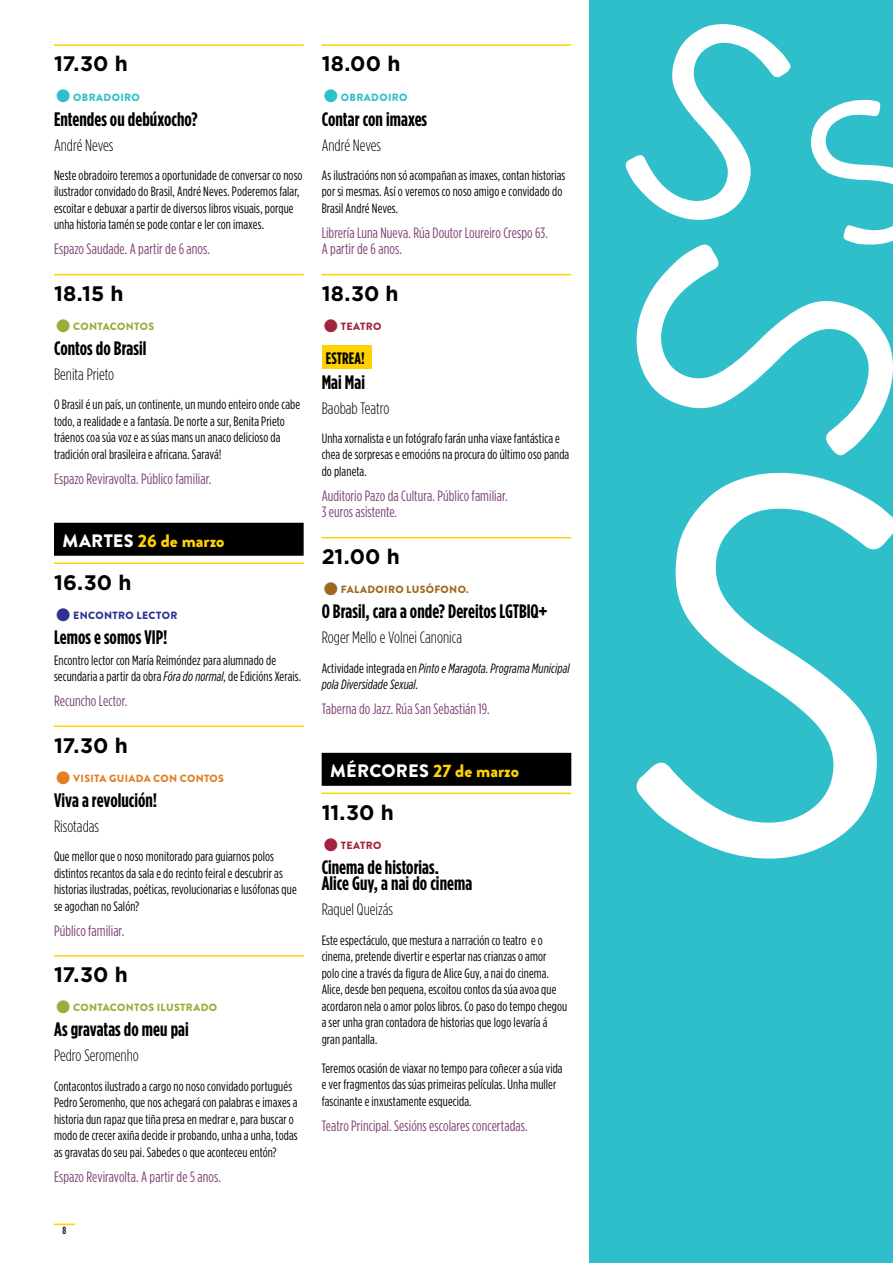
<style>
.page{position:relative;width:893px;height:1263px;background:#fff}
.page>*{position:absolute;margin:0;border:0;box-sizing:border-box;transform-origin:0 0}
.t1{font:700 21px "Gotham HTF";color:#000}
.t2{font:700 condensed 19.5px/16.5px "Gotham HTF";color:#000}
.t3{font:900 18px "Brandon Grotesque";letter-spacing:.005em;color:#ffd200}
.t4{font:300 condensed 16.5px "Gotham HTF";color:#000}
.t5{font:700 condensed 16.5px "Gotham HTF";letter-spacing:.005em;color:#000}
.t6{font:condensed 15px/16.5px "Gotham HTF";letter-spacing:.005em;color:#7e4478}
.t7{font:condensed 13.5px/16.5px "Gotham HTF";letter-spacing:.01em;color:#000}
.t8{font:italic 13.5px/16.5px "Gotham Condensed";letter-spacing:.005em;color:#000}
.t9{font:900 10.5px "Brandon Grotesque";letter-spacing:.025em;color:#97ae38}
.t10{font:900 10.5px "Brandon Grotesque";letter-spacing:.035em;color:#e08027}
.t11{font:900 10.5px "Brandon Grotesque";letter-spacing:.035em;color:#2ebfca}
.t12{font:900 10.5px "Brandon Grotesque";letter-spacing:.035em;color:#9f6821}
.t13{font:900 10.5px "Brandon Grotesque";letter-spacing:.03em;color:#2e3092}
.t14{font:900 10.5px "Brandon Grotesque";letter-spacing:.025em;color:#a1233d}
.t15{font:500 condensed 10.5px "Gotham HTF";color:#000}
.s1{font-size:45px}
.s2{color:#fff}
.s3{font-family:"Gotham Condensed";font-style:italic;font-stretch:normal}
.s4{font-family:"Gotham HTF";font-style:normal;font-stretch:condensed}
</style>
<div class="page">
<hr style="left:54px;top:1223px;width:21px;height:2px;background:#ffd200">
<hr style="left:54px;top:44px;width:250px;height:2px;background:#ffd200">
<hr style="left:54px;top:274px;width:250px;height:1px;background:#ffd200">
<div style="left:54px;top:523px;width:250px;height:33px;background:#000"></div>
<hr style="left:54px;top:562px;width:250px;height:2px;background:#ffd200">
<hr style="left:54px;top:725px;width:250px;height:2px;background:#ffd200">
<hr style="left:54px;top:955px;width:250px;height:1px;background:#ffd200">
<hr style="left:322px;top:44px;width:249px;height:2px;background:#ffd200">
<hr style="left:322px;top:274px;width:249px;height:1px;background:#ffd200">
<div style="left:322px;top:346px;width:49px;height:23px;background:#ffd200"></div>
<hr style="left:322px;top:537px;width:249px;height:1px;background:#ffd200">
<div style="left:322px;top:753px;width:249px;height:33px;background:#000"></div>
<hr style="left:322px;top:792px;width:249px;height:2px;background:#ffd200">
<div style="left:589px;top:0;width:304px;height:1263px;background:#2ebfca"></div>
<svg style="left:625px;top:24px;width:165px;height:196px"></svg>
<svg style="left:811px;top:100px;width:82px;height:143px"></svg>
<svg style="left:636px;top:472px;width:257px;height:387px"></svg>
<svg style="left:636px;top:243px;width:257px;height:212px"></svg>
<h1 class="t1" style="left:54px;top:52px;width:75px">17.30 h</h1>
<p class="t11" style="left:54px;top:90px;width:87px"><span class="s1">•</span>OBRADOIRO</p>
<h2 class="t2" style="left:54px;top:110px;width:145px">Entendes ou debúxocho?</h2>
<p class="t4" style="left:54px;top:136px;width:61px">André Neves</p>
<p class="t7" style="left:54px;top:167px;width:250px">Neste obradoiro teremos a oportunidade de conversar co noso ilustrador convidado do Brasil, André Neves. Poderemos falar, escoitar e debuxar a partir de diversos libros visuais, porque unha historia tamén se pode contar e ler con imaxes.</p>
<p class="t6" style="left:54px;top:241px;width:158px">Espazo Saudade. A partir de 6 anos.</p>
<h1 class="t1" style="left:54px;top:281px;width:71px">18.15 h</h1>
<p class="t9" style="left:54px;top:319px;width:102px"><span class="s1">•</span>CONTACONTOS</p>
<h2 class="t2" style="left:54px;top:340px;width:94px">Contos do Brasil</h2>
<p class="t4" style="left:54px;top:366px;width:62px">Benita Prieto</p>
<p class="t7" style="left:54px;top:396px;width:248px">O Brasil é un país, un continente, un mundo enteiro onde cabe todo, a realidade e a fantasía. De norte a sur, Benita Prieto tráenos coa súa voz e as súas mans un anaco delicioso da tradición oral brasileira e africana. Saravá!</p>
<p class="t6" style="left:54px;top:470px;width:159px">Espazo Reviravolta. Público familiar.</p>
<h3 class="t3" style="left:63px;top:528px;width:163px"><span class="s2">MARTES</span> 26 de marzo</h3>
<h1 class="t1" style="left:54px;top:570px;width:79px">16.30 h</h1>
<p class="t13" style="left:54px;top:608px;width:125px"><span class="s1">•</span>ENCONTRO LECTOR</p>
<h2 class="t2" style="left:54px;top:628px;width:115px">Lemos e somos VIP!</h2>
<p class="t7" style="left:54px;top:651px;width:249px">Encontro lector con María Reimóndez para alumnado de secundaria a partir da obra <span class="s3">Fóra do normal</span>, de Edicións Xerais.</p>
<p class="t6" style="left:54px;top:692px;width:75px">Recuncho Lector.</p>
<h1 class="t1" style="left:54px;top:733px;width:75px">17.30 h</h1>
<p class="t10" style="left:54px;top:771px;width:171px"><span class="s1">•</span>VISITA GUIADA CON CONTOS</p>
<h2 class="t2" style="left:54px;top:791px;width:105px">Viva a revolución!</h2>
<p class="t4" style="left:54px;top:817px;width:47px">Risotadas</p>
<p class="t7" style="left:54px;top:848px;width:244px">Que mellor que o noso monitorado para guiarnos polos distintos recantos da sala e do recinto feiral e descubrir as historias ilustradas, poéticas, revolucionarias e lusófonas que se agochan no Salón?</p>
<p class="t6" style="left:54px;top:922px;width:72px">Público familiar.</p>
<h1 class="t1" style="left:54px;top:962px;width:75px">17.30 h</h1>
<p class="t9" style="left:54px;top:1000px;width:165px"><span class="s1">•</span>CONTACONTOS ILUSTRADO</p>
<h2 class="t2" style="left:54px;top:1021px;width:136px">As gravatas do meu pai</h2>
<p class="t4" style="left:54px;top:1047px;width:86px">Pedro Seromenho</p>
<p class="t7" style="left:54px;top:1077px;width:245px">Contacontos ilustrado a cargo no noso convidado portugués Pedro Seromenho, que nos achegará con palabras e imaxes a historia dun rapaz que tiña presa en medrar e, para buscar o modo de crecer axiña decide ir probando, unha a unha, todas as gravatas do seu pai. Sabedes o que aconteceu entón?</p>
<p class="t6" style="left:54px;top:1168px;width:168px">Espazo Reviravolta. A partir de 5 anos.</p>
<p class="t15" style="left:63px;top:1224px;width:5px">8</p>
<h1 class="t1" style="left:322px;top:52px;width:80px">18.00 h</h1>
<p class="t11" style="left:322px;top:90px;width:87px"><span class="s1">•</span>OBRADOIRO</p>
<h2 class="t2" style="left:322px;top:110px;width:107px">Contar con imaxes</h2>
<p class="t4" style="left:322px;top:136px;width:61px">André Neves</p>
<p class="t7" style="left:322px;top:167px;width:245px">As ilustracións non só acompañan as imaxes, contan historias por si mesmas. Así o veremos co noso amigo e convidado do<br>Brasil André Neves.</p>
<p class="t6" style="left:322px;top:224px;width:228px">Librería Luna Nueva. Rúa Doutor Loureiro Crespo 63.<br>A partir de 6 anos.</p>
<h1 class="t1" style="left:322px;top:281px;width:79px">18.30 h</h1>
<p class="t14" style="left:322px;top:319px;width:61px"><span class="s1">•</span>TEATRO</p>
<p class="t5" style="left:326px;top:349px;width:41px">ESTREA!</p>
<h2 class="t2" style="left:322px;top:373px;width:45px">Mai Mai</h2>
<p class="t4" style="left:322px;top:399px;width:69px">Baobab Teatro</p>
<p class="t7" style="left:322px;top:430px;width:249px">Unha xornalista e un fotógrafo farán unha viaxe fantástica e chea de sorpresas e emocións na procura do último oso panda do planeta.</p>
<p class="t6" style="left:322px;top:487px;width:187px">Auditorio Pazo da Cultura. Público familiar.<br>3 euros asistente.</p>
<h1 class="t1" style="left:322px;top:544px;width:80px">21.00 h</h1>
<p class="t12" style="left:322px;top:582px;width:149px"><span class="s1">•</span>FALADOIRO LUSÓFONO.</p>
<h2 class="t2" style="left:322px;top:603px;width:227px">O Brasil, cara a onde? Dereitos LGTBIQ+</h2>
<p class="t4" style="left:322px;top:629px;width:142px">Roger Mello e Volnei Canonica</p>
<p class="t8" style="left:322px;top:659px;width:250px"><span class="s4">Actividade integrada en</span> Pinto e Maragota. Programa Municipal pola Diversidade Sexual.</p>
<p class="t6" style="left:322px;top:700px;width:169px">Taberna do Jazz. Rúa San Sebastián 19.</p>
<h3 class="t3" style="left:330px;top:758px;width:190px"><span class="s2">MÉRCORES</span> 27 de marzo</h3>
<h1 class="t1" style="left:322px;top:800px;width:74px">11.30 h</h1>
<p class="t14" style="left:322px;top:838px;width:61px"><span class="s1">•</span>TEATRO</p>
<h2 class="t2" style="left:322px;top:858px;width:152px">Cinema de historias.<br>Alice Guy, a nai do cinema</h2>
<p class="t4" style="left:322px;top:901px;width:73px">Raquel Queizás</p>
<p class="t7" style="left:322px;top:931px;width:247px">Este espectáculo, que mestura a narración co teatro e o cinema, pretende divertir e espertar nas crianzas o amor polo cine a través da figura de Alice Guy, a nai do cinema.<br>Alice, desde ben pequena, escoitou contos da súa avoa que acordaron nela o amor polos libros. Co paso do tempo chegou a ser unha gran contadora de historias que logo levaría á gran pantalla.</p>
<p class="t7" style="left:322px;top:1060px;width:242px">Teremos ocasión de viaxar no tempo para coñecer a súa vida e ver fragmentos das súas primeiras películas. Unha muller fascinante e inxustamente esquecida.</p>
<p class="t6" style="left:322px;top:1117px;width:207px">Teatro Principal. Sesións escolares concertadas.</p>
</div>
